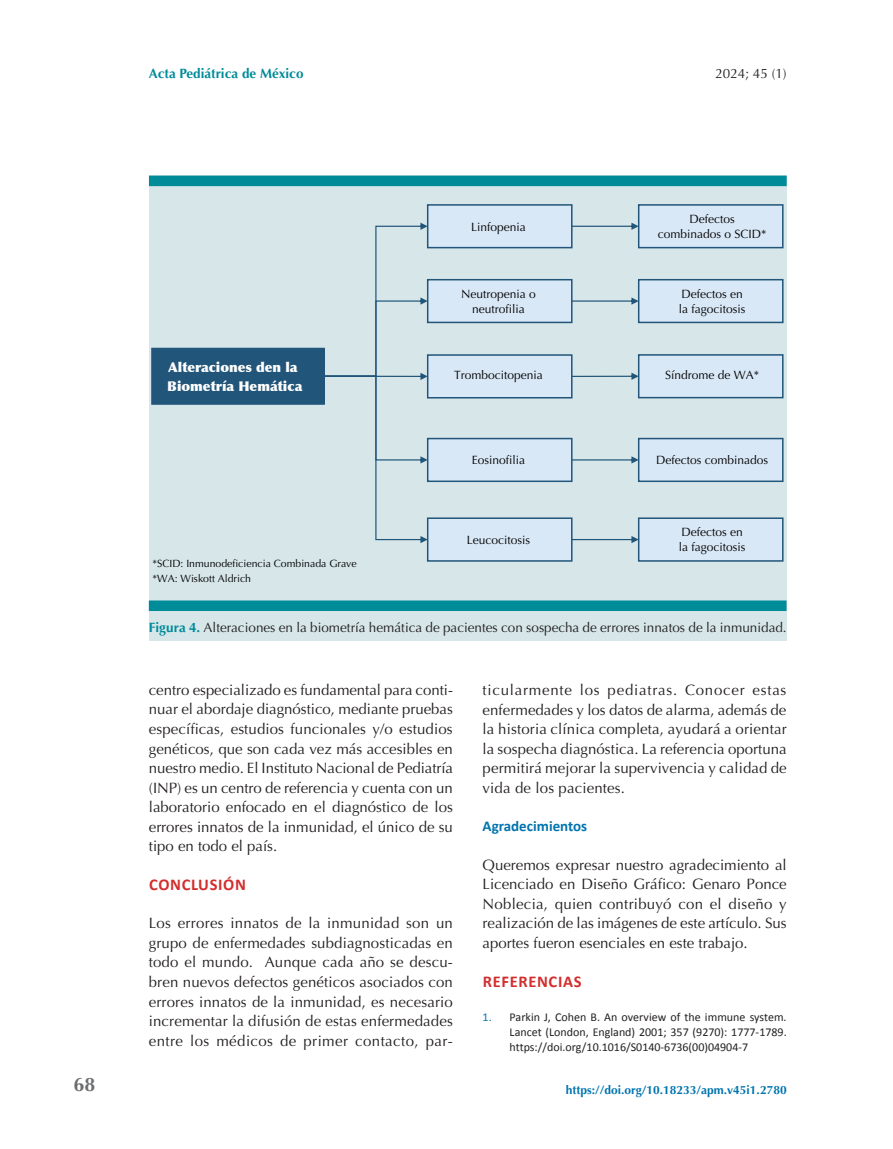
<style>
.page{position:relative;width:893px;height:1149px;background:#fff}
.page>*{position:absolute;margin:0;border:0;box-sizing:border-box;transform-origin:0 0}
.t1{font:700 19.5px "Optima";color:#6c6d70}
.t2{font:700 16.5px "Calibri";letter-spacing:.04em;color:#d22e2e}
.t3{font:15px/19.5px "Optima";letter-spacing:.005em;color:#231f20;text-align:justify}
.t4{font:700 15px "Calibri";color:#0074ae}
.t5{font:13.5px "Optima";color:#231f20}
.t6{font:900 13.5px/18.9px "Optima";color:#fff}
.t7{font:700 13.5px "Optima";color:#008b9a}
.t8{font:12px/15px "Optima";color:#000001;text-align:center}
.t9{font:12px/15px "Calibri";color:#231f20;text-align:justify}
.t10{font:700 12px "Optima";color:#0074ae}
.t11{font:10.5px/15px "Optima";color:#000001}
.s1{font-weight:700;color:#008b9a}
.s2{color:#0074ae}
</style>
<div class="page">
<div style="left:149px;top:175px;width:638px;height:465px;background:#d6e6e9"></div>
<div style="left:149px;top:175px;width:638px;height:11px;background:#008b98"></div>
<div style="left:149px;top:600px;width:637px;height:10px;background:#008b98"></div>
<div style="left:152px;top:348px;width:172px;height:56px;background:#215579"></div>
<div style="left:151px;top:347px;width:174px;height:57px;border:2px solid #215579"></div>
<div style="left:428px;top:205px;width:144px;height:42px;background:#d9e8f6"></div>
<div style="left:427px;top:204px;width:146px;height:44px;border:2px solid #215579"></div>
<div style="left:428px;top:279px;width:144px;height:43px;background:#d9e8f6"></div>
<div style="left:427px;top:279px;width:146px;height:44px;border:2px solid #215579"></div>
<div style="left:428px;top:355px;width:144px;height:42px;background:#d9e8f6"></div>
<div style="left:427px;top:354px;width:146px;height:44px;border:2px solid #215579"></div>
<div style="left:428px;top:438px;width:144px;height:43px;background:#d9e8f6"></div>
<div style="left:427px;top:437px;width:146px;height:45px;border:2px solid #215579"></div>
<div style="left:428px;top:518px;width:144px;height:42px;background:#d9e8f6"></div>
<div style="left:427px;top:517px;width:146px;height:44px;border:2px solid #215579"></div>
<div style="left:639px;top:518px;width:144px;height:42px;background:#d9e8f6"></div>
<div style="left:638px;top:517px;width:145px;height:44px;border:2px solid #215579"></div>
<div style="left:639px;top:438px;width:144px;height:43px;background:#d9e8f6"></div>
<div style="left:638px;top:437px;width:145px;height:45px;border:2px solid #215579"></div>
<div style="left:639px;top:355px;width:144px;height:42px;background:#d9e8f6"></div>
<div style="left:638px;top:354px;width:145px;height:44px;border:2px solid #215579"></div>
<div style="left:639px;top:205px;width:144px;height:42px;background:#d9e8f6"></div>
<div style="left:638px;top:204px;width:145px;height:44px;border:2px solid #215579"></div>
<div style="left:639px;top:279px;width:144px;height:43px;background:#d9e8f6"></div>
<div style="left:638px;top:279px;width:145px;height:44px;border:2px solid #215579"></div>
<svg style="left:572px;top:222px;width:67px;height:8px"></svg>
<svg style="left:572px;top:297px;width:67px;height:7px"></svg>
<svg style="left:572px;top:372px;width:67px;height:8px"></svg>
<svg style="left:572px;top:456px;width:67px;height:7px"></svg>
<svg style="left:572px;top:536px;width:67px;height:7px"></svg>
<svg style="left:324px;top:222px;width:104px;height:321px"></svg>
<h1 class="t1" style="left:74px;top:1072px;width:23px">68</h1>
<p class="t7" style="left:149px;top:66px;width:156px">Acta Pediátrica de México</p>
<p class="t5" style="left:715px;top:66px;width:73px">2024; 45 (1)</p>
<p class="t6" style="left:167px;top:358px;width:137px">Alteraciones den la<br>Biometría Hemática</p>
<p class="t11" style="left:152px;top:556px;width:206px">*SCID: Inmunodeficiencia Combinada Grave *WA: Wiskott Aldrich</p>
<p class="t8" style="left:471px;top:219px;width:56px">Linfopenia</p>
<p class="t8" style="left:461px;top:287px;width:76px">Neutropenia o neutrofilia</p>
<p class="t8" style="left:454px;top:367px;width:90px">Trombocitopenia</p>
<p class="t8" style="left:472px;top:452px;width:55px">Eosinofilia</p>
<p class="t8" style="left:467px;top:532px;width:65px">Leucocitosis</p>
<p class="t8" style="left:658px;top:212px;width:110px">Defectos combinados o SCID*</p>
<p class="t8" style="left:679px;top:287px;width:68px;text-align:left">Defectos en la fagocitosis</p>
<p class="t8" style="left:665px;top:367px;width:96px">Síndrome de WA*</p>
<p class="t8" style="left:656px;top:452px;width:114px">Defectos combinados</p>
<p class="t8" style="left:679px;top:524px;width:68px;text-align:left">Defectos en la fagocitosis</p>
<p class="t5" style="left:149px;top:620px;width:639px"><span class="s1">Figura 4.</span> Alteraciones en la biometría hemática de pacientes con sospecha de errores innatos de la inmunidad.</p>
<p class="t3" style="left:149px;top:680px;width:306px">centro especializado es fundamental para conti&shy;nuar el abordaje diagnóstico, mediante pruebas específicas, estudios funcionales y/o estudios genéticos, que son cada vez más accesibles en nuestro medio. El Instituto Nacional de Pediatría (INP) es un centro de referencia y cuenta con un laboratorio enfocado en el diagnóstico de los errores innatos de la inmunidad, el único de su tipo en todo el país.</p>
<p class="t2" style="left:149px;top:873px;width:98px">CONCLUSIÓN</p>
<p class="t3" style="left:149px;top:913px;width:306px">Los errores innatos de la inmunidad son un grupo de enfermedades subdiagnosticadas en todo el mundo. Aunque cada año se descu&shy;bren nuevos defectos genéticos asociados con errores innatos de la inmunidad, es necesario incrementar la difusión de estas enfermedades entre los médicos de primer contacto, par-</p>
<p class="t3" style="left:483px;top:680px;width:306px">ticularmente los pediatras. Conocer estas enfermedades y los datos de alarma, además de la historia clínica completa, ayudará a orientar la sospecha diagnóstica. La referencia oportuna permitirá mejorar la supervivencia y calidad de vida de los pacientes.</p>
<p class="t4" style="left:483px;top:816px;width:106px">Agradecimientos</p>
<p class="t3" style="left:483px;top:855px;width:306px">Queremos expresar nuestro agradecimiento al Licenciado en Diseño Gráfico: Genaro Ponce Noblecia, quien contribuyó con el diseño y realización de las imágenes de este artículo. Sus aportes fueron esenciales en este trabajo.</p>
<p class="t2" style="left:483px;top:970px;width:100px">REFERENCIAS</p>
<p class="t9" style="left:510px;top:1008px;width:279px;text-indent:-27px"><span class="s2">1.</span> Parkin J, Cohen B. An overview of the immune system.<br>Lancet (London, England) 2001; 357 (9270): 1777-1789. https://doi.org/10.1016/S0140-6736(00)04904-7</p>
<p class="t10" style="left:566px;top:1082px;width:222px">https://doi.org/10.18233/apm.v45i1.2780</p>
</div>
